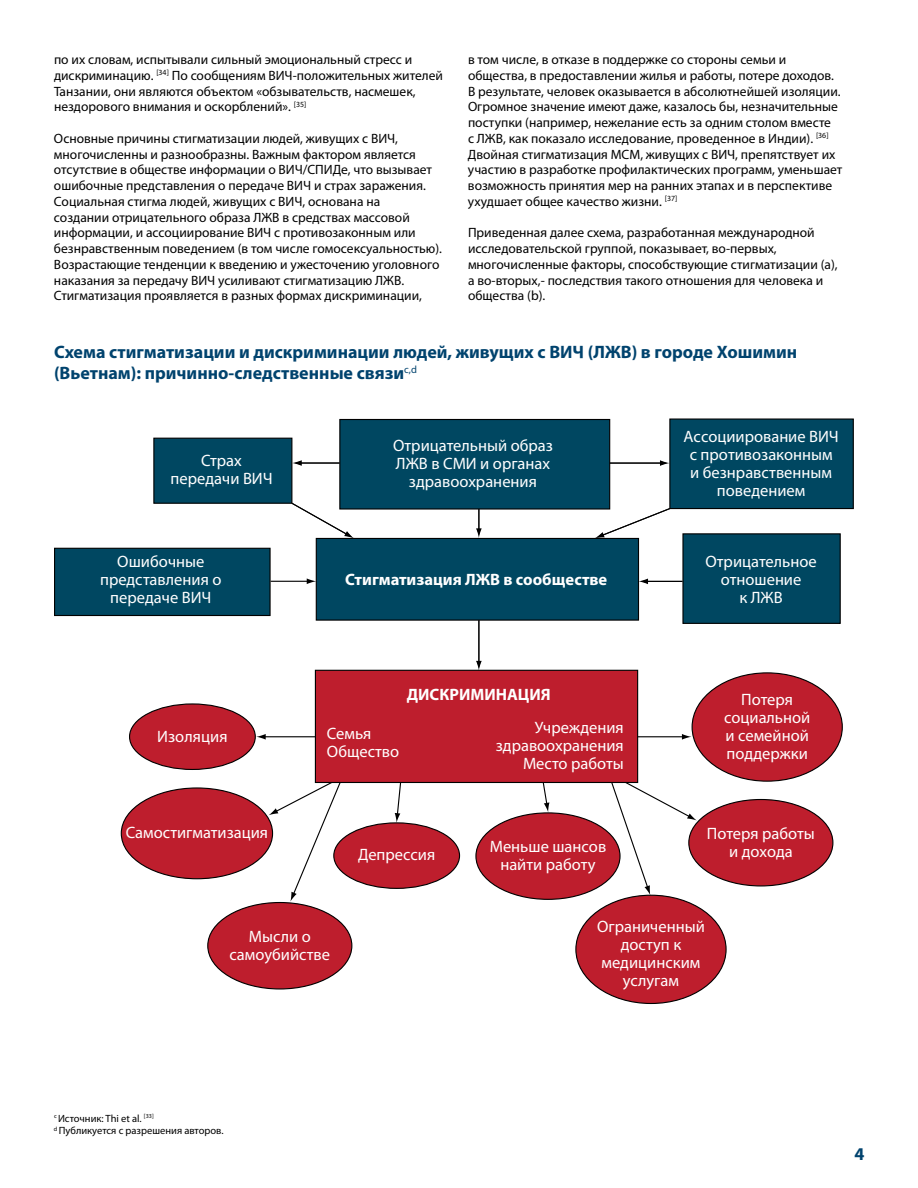
<style>
.page{position:relative;width:918px;height:1188px;background:#fff}
.page>*{position:absolute;margin:0;border:0;box-sizing:border-box;transform-origin:0 0}
.t1{font:700 18px/21.6px "Myriad Pro";color:#00436e}
.t2{font:16.5px/18px "Myriad Pro";color:#fff;text-align:center}
.t3{font:700 16.5px "Myriad Pro";color:#fff}
.t4{font:13.5px/15.8px "Myriad Pro";color:#000}
.t5{font:10.5px/12.6px "Myriad Pro";color:#000}
</style>
<div class="page">
<div style="left:576px;top:895px;width:150px;height:108px;background:#be1e2d;border-radius:50%"></div>
<div style="left:689px;top:800px;width:144px;height:86px;background:#be1e2d;border-radius:50%"></div>
<div style="left:315px;top:670px;width:323px;height:113px;background:#be1e2d;border:1px solid #000"></div>
<div style="left:130px;top:704px;width:125px;height:65px;background:#be1e2d;border-radius:50%"></div>
<div style="left:121px;top:788px;width:152px;height:91px;background:#be1e2d;border-radius:50%"></div>
<div style="left:208px;top:903px;width:144px;height:86px;background:#be1e2d;border-radius:50%"></div>
<div style="left:334px;top:823px;width:126px;height:65px;background:#be1e2d;border-radius:50%"></div>
<div style="left:476px;top:813px;width:144px;height:86px;background:#be1e2d;border-radius:50%"></div>
<div style="left:692px;top:673px;width:150px;height:108px;background:#be1e2d;border-radius:50%"></div>
<hr style="left:264px;top:736px;width:51px;height:1px;background:#000">
<svg style="left:256px;top:734px;width:10px;height:6px"></svg>
<hr style="left:637px;top:736px;width:47px;height:1px;background:#000">
<svg style="left:682px;top:734px;width:9px;height:6px"></svg>
<svg style="left:542px;top:781px;width:7px;height:31px"></svg>
<svg style="left:395px;top:781px;width:7px;height:42px"></svg>
<svg style="left:269px;top:781px;width:73px;height:121px"></svg>
<svg style="left:610px;top:781px;width:87px;height:114px"></svg>
<div style="left:316px;top:538px;width:323px;height:83px;background:#004761;border:1px solid #000"></div>
<hr style="left:478px;top:620px;width:1px;height:43px;background:#000">
<svg style="left:476px;top:661px;width:6px;height:9px"></svg>
<div style="left:682px;top:533px;width:159px;height:91px;background:#004761;border:1px solid #000"></div>
<div style="left:54px;top:548px;width:217px;height:68px;background:#004761;border:1px solid #000"></div>
<hr style="left:646px;top:581px;width:36px;height:1px;background:#000">
<svg style="left:639px;top:579px;width:9px;height:5px"></svg>
<hr style="left:271px;top:581px;width:38px;height:1px;background:#000">
<svg style="left:307px;top:578px;width:9px;height:6px"></svg>
<div style="left:669px;top:418px;width:185px;height:91px;background:#004761;border:1px solid #000"></div>
<div style="left:153px;top:438px;width:139px;height:66px;background:#004761;border:1px solid #000"></div>
<div style="left:339px;top:419px;width:271px;height:91px;background:#004761;border:1px solid #000"></div>
<svg style="left:476px;top:509px;width:6px;height:29px"></svg>
<hr style="left:610px;top:463px;width:52px;height:1px;background:#000">
<svg style="left:660px;top:460px;width:10px;height:6px"></svg>
<hr style="left:300px;top:462px;width:40px;height:2px;background:#000">
<svg style="left:292px;top:460px;width:10px;height:6px"></svg>
<svg style="left:595px;top:507px;width:76px;height:31px"></svg>
<svg style="left:290px;top:502px;width:64px;height:36px"></svg>
<p class="t4" style="left:54px;top:52px;width:390px">по их словам, испытывали сильный эмоциональный стресс и дискриминацию. <sup>[34]</sup> По сообщениям ВИЧ-положительных жителей Танзании, они являются объектом «обзывательств, насмешек, нездорового внимания и оскорблений». <sup>[35]</sup></p>
<p class="t4" style="left:54px;top:130px;width:390px">Основные причины стигматизации людей, живущих с ВИЧ, многочисленны и разнообразны. Важным фактором является отсутствие в обществе информации о ВИЧ/СПИДе, что вызывает ошибочные представления о передаче ВИЧ и страх заражения.<br>Социальная стигма людей, живущих с ВИЧ, основана на<br>создании отрицательного образа ЛЖВ в средствах массовой информации, и ассоциирование ВИЧ с противозаконным или безнравственным поведением (в том числе гомосексуальностью).<br>Возрастающие тенденции к введению и ужесточению уголовного наказания за передачу ВИЧ усиливают стигматизацию ЛЖВ.<br>Стигматизация проявляется в разных формах дискриминации,</p>
<p class="t4" style="left:468px;top:52px;width:376px">в том числе, в отказе в поддержке со стороны семьи и общества, в предоставлении жилья и работы, потере доходов.<br>В результате, человек оказывается в абсолютнейшей изоляции.<br>Огромное значение имеют даже, казалось бы, незначительные поступки (например, нежелание есть за одним столом вместе<br>с ЛЖВ, как показало исследование, проведенное в Индии). <sup>[36] </sup>Двойная стигматизация МСМ, живущих с ВИЧ, препятствует их участию в разработке профилактических программ, уменьшает возможность принятия мер на ранних этапах и в перспективе ухудшает общее качество жизни. <sup>[37]</sup></p>
<p class="t4" style="left:468px;top:225px;width:371px">Приведенная далее схема, разработанная международной исследовательской группой, показывает, во-первых, многочисленные факторы, способствующие стигматизации (а), а во-вторых,- последствия такого отношения для человека и общества (b).</p>
<h1 class="t1" style="left:54px;top:340px;width:745px">Схема стигматизации и дискриминации людей, живущих с ВИЧ (ЛЖВ) в городе Хошимин (Вьетнам): причинно-следственные связи<sup>c,d</sup></h1>
<p class="t2" style="left:171px;top:451px;width:104px">Страх передачи ВИЧ</p>
<p class="t2" style="left:100px;top:552px;width:123px">Ошибочные представления о передаче ВИЧ</p>
<p class="t2" style="left:157px;top:727px;width:72px">Изоляция</p>
<p class="t2" style="left:126px;top:823px;width:144px">Самостигматизация</p>
<p class="t2" style="left:393px;top:436px;width:161px">Отрицательный образ<br>ЛЖВ в СМИ и органах здравоохранения</p>
<p class="t3" style="left:345px;top:568px;width:264px">Стигматизация ЛЖВ в сообществе</p>
<p class="t3" style="left:407px;top:684px;width:145px">ДИСКРИМИНАЦИЯ</p>
<p class="t2" style="left:327px;top:725px;width:74px;text-align:left">Семья<br>Общество</p>
<p class="t2" style="left:496px;top:719px;width:130px;text-align:right">Учреждения здравоохранения<br>Место работы</p>
<p class="t2" style="left:358px;top:846px;width:79px">Депрессия</p>
<p class="t2" style="left:490px;top:837px;width:118px">Меньше шансов найти работу</p>
<p class="t2" style="left:684px;top:427px;width:157px">Ассоциирование ВИЧ с противозаконным и безнравственным поведением</p>
<p class="t2" style="left:705px;top:552px;width:113px">Отрицательное отношение<br>к ЛЖВ</p>
<p class="t2" style="left:724px;top:690px;width:88px">Потеря социальной и семейной поддержки</p>
<p class="t2" style="left:707px;top:824px;width:109px">Потеря работы и дохода</p>
<p class="t2" style="left:230px;top:927px;width:102px">Мысли о самоубийстве</p>
<p class="t2" style="left:597px;top:917px;width:109px">Ограниченный доступ к медицинским услугам</p>
<p class="t5" style="left:54px;top:1112px;width:171px"><sup>c</sup> Источник: Thi et al. <sup>[33]<br>d</sup> Публикуется с разрешения авторов.</p>
<h1 class="t1" style="left:854px;top:1142px;width:11px">4</h1>
</div>
